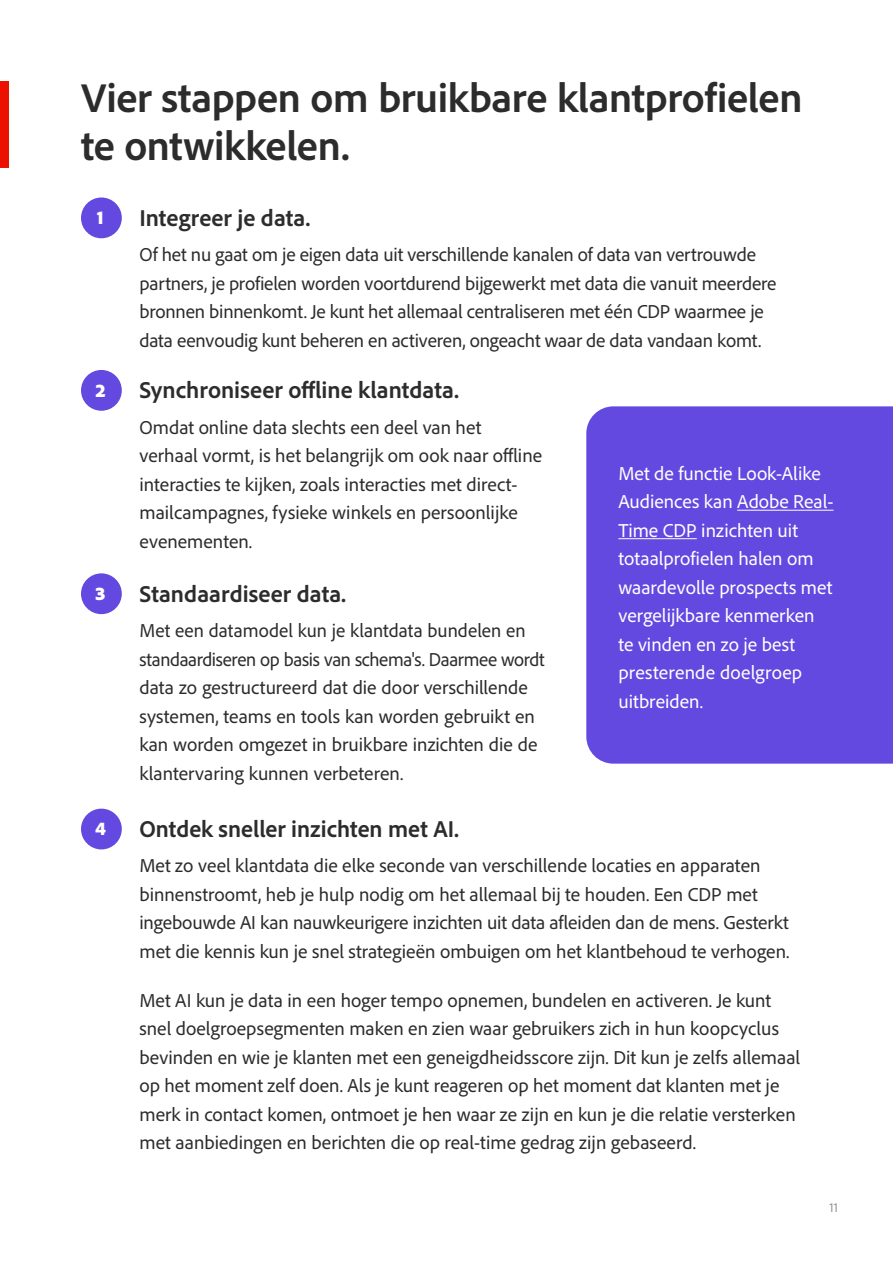
<style>
.page{position:relative;width:893px;height:1263px;background:#fff}
.page>*{position:absolute;margin:0;border:0;box-sizing:border-box;transform-origin:0 0}
.t1{font:700 42px/48px "Adobe Clean";letter-spacing:-.005em;color:#2c2c2c}
.t2{font:700 24px "Adobe Clean";color:#2c2c2c}
.t3{font:19.5px/28.5px "Adobe Clean";color:#2c2c2c}
.t4{font:19.5px/28.5px "Adobe Clean";color:#fff}
.t5{font:900 19.5px "Adobe Clean";color:#fff}
.t6{font:13.5px "Adobe Clean";color:#939698}
</style>
<div class="page">
<div style="left:0;top:81px;width:9px;height:87px;background:#eb1000"></div>
<div style="left:81px;top:197px;width:41px;height:41px;background:#6349e0;border-radius:50%"></div>
<div style="left:81px;top:370px;width:41px;height:41px;background:#6349e0;border-radius:50%"></div>
<div style="left:81px;top:573px;width:41px;height:41px;background:#6349e0;border-radius:50%"></div>
<div style="left:81px;top:809px;width:41px;height:40px;background:#6349e0;border-radius:50%"></div>
<div style="left:586px;top:406px;width:307px;height:358px;background:#6349e0"></div>
<hr style="left:737px;top:510px;width:97px;height:1px;background:#fff">
<hr style="left:618px;top:538px;width:79px;height:1px;background:#fff">
<h1 class="t1" style="left:81px;top:72px;width:723px">Vier stappen om bruikbare klantprofielen te ontwikkelen.</h1>
<p class="t5" style="left:97px;top:205px;width:8px">1</p>
<p class="t2" style="left:139px;top:202px;width:173px">Integreer je data.</p>
<p class="t3" style="left:139px;top:240px;width:639px">Of het nu gaat om je eigen data uit verschillende kanalen of data van vertrouwde partners, je profielen worden voortdurend bijgewerkt met data die vanuit meerdere bronnen binnenkomt. Je kunt het allemaal centraliseren met één CDP waarmee je data eenvoudig kunt beheren en activeren, ongeacht waar de data vandaan komt.</p>
<p class="t5" style="left:95px;top:377px;width:12px">2</p>
<p class="t5" style="left:95px;top:580px;width:12px">3</p>
<p class="t2" style="left:139px;top:375px;width:321px">Synchroniseer offline klantdata.</p>
<p class="t3" style="left:139px;top:412px;width:404px">Omdat online data slechts een deel van het verhaal vormt, is het belangrijk om ook naar offline interacties te kijken, zoals interacties met direct&shy;mailcampagnes, fysieke winkels en persoonlijke evenementen.</p>
<p class="t2" style="left:139px;top:578px;width:208px">Standaardiseer data.</p>
<p class="t3" style="left:139px;top:616px;width:407px">Met een datamodel kun je klantdata bundelen en standaardiseren op basis van schema's. Daarmee wordt data zo gestructureerd dat die door verschillende systemen, teams en tools kan worden gebruikt en kan worden omgezet in bruikbare inzichten die de klantervaring kunnen verbeteren.</p>
<p class="t4" style="left:618px;top:458px;width:217px">Met de functie Look-Alike<br>Audiences kan Adobe Real-<br>Time CDP inzichten uit totaalprofielen halen om waardevolle prospects met vergelijkbare kenmerken te vinden en zo je best presterende doelgroep uitbreiden.</p>
<p class="t5" style="left:95px;top:816px;width:12px">4</p>
<p class="t2" style="left:139px;top:813px;width:321px">Ontdek sneller inzichten met AI.</p>
<p class="t3" style="left:139px;top:851px;width:652px">Met zo veel klantdata die elke seconde van verschillende locaties en apparaten binnenstroomt, heb je hulp nodig om het allemaal bij te houden. Een CDP met ingebouwde AI kan nauwkeurigere inzichten uit data afleiden dan de mens. Gesterkt met die kennis kun je snel strategieën ombuigen om het klantbehoud te verhogen.</p>
<p class="t3" style="left:139px;top:985px;width:662px">Met AI kun je data in een hoger tempo opnemen, bundelen en activeren. Je kunt snel doelgroepsegmenten maken en zien waar gebruikers zich in hun koopcyclus bevinden en wie je klanten met een geneigdheidsscore zijn. Dit kun je zelfs allemaal op het moment zelf doen. Als je kunt reageren op het moment dat klanten met je merk in contact komen, ontmoet je hen waar ze zijn en kun je die relatie versterken met aanbiedingen en berichten die op real-time gedrag zijn gebaseerd.</p>
<p class="t6" style="left:830px;top:1198px;width:10px">11</p>
</div>
